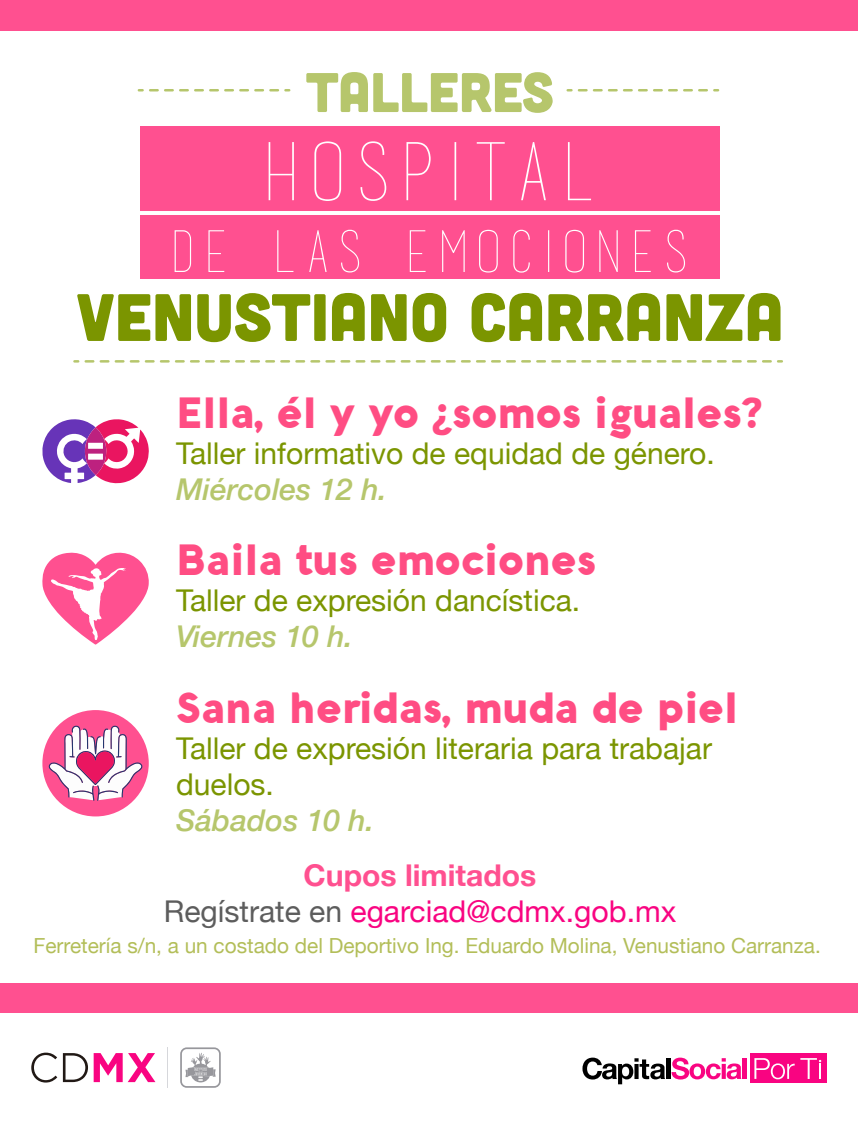
<style>
.page{position:relative;width:858px;height:1126px;background:#fff}
.page>*{position:absolute;margin:0;border:0;box-sizing:border-box;transform-origin:0 0}
.t1{font:66.75px "Cubano";color:#7b9500}
.t2{font:55.75px "Cubano";color:#b6c66c}
.t3{font:900 42.5px "Aquawax";color:#ff4d83}
.t4{font:30px/36px "Helvetica Neue";color:#7b9500}
.t5{font:30px/36px "Helvetica Neue";color:#f90481;text-align:center}
.t6{font:italic 500 30px "Helvetica Neue";color:#b6c66c}
.t7{font:20.75px "Helvetica Neue";color:#b3be59}
.s1{font-weight:700;color:#ff5090}
.s2{color:#5d5d5d}
</style>
<div class="page">
<div style="left:0;top:0;width:858px;height:30px;background:#ff5090"></div>
<div style="left:0;top:982px;width:858px;height:30px;background:#ff5090"></div>
<div style="left:140px;top:126px;width:579px;height:84px;background:#ff5090"></div>
<svg style="left:268px;top:142px;width:26px;height:58px"></svg>
<svg style="left:314px;top:141px;width:27px;height:60px"></svg>
<svg style="left:360px;top:141px;width:26px;height:60px"></svg>
<svg style="left:406px;top:142px;width:24px;height:58px"></svg>
<svg style="left:454px;top:142px;width:2px;height:58px"></svg>
<svg style="left:476px;top:142px;width:29px;height:58px"></svg>
<svg style="left:521px;top:142px;width:25px;height:58px"></svg>
<svg style="left:568px;top:142px;width:23px;height:58px"></svg>
<div style="left:140px;top:216px;width:579px;height:63px;background:#ff5090"></div>
<svg style="left:175px;top:230px;width:16px;height:42px"></svg>
<svg style="left:208px;top:230px;width:16px;height:42px"></svg>
<svg style="left:277px;top:230px;width:16px;height:42px"></svg>
<svg style="left:309px;top:230px;width:17px;height:42px"></svg>
<svg style="left:341px;top:230px;width:18px;height:42px"></svg>
<svg style="left:410px;top:230px;width:15px;height:42px"></svg>
<svg style="left:442px;top:230px;width:22px;height:42px"></svg>
<svg style="left:479px;top:230px;width:18px;height:42px"></svg>
<svg style="left:513px;top:230px;width:17px;height:42px"></svg>
<svg style="left:548px;top:230px;width:1px;height:42px"></svg>
<svg style="left:565px;top:230px;width:19px;height:42px"></svg>
<svg style="left:599px;top:230px;width:18px;height:42px"></svg>
<svg style="left:635px;top:230px;width:15px;height:42px"></svg>
<svg style="left:667px;top:230px;width:18px;height:42px"></svg>
<svg style="left:579px;top:89px;width:139px;height:2px"></svg>
<svg style="left:86px;top:360px;width:695px;height:2px"></svg>
<svg style="left:150px;top:89px;width:139px;height:2px"></svg>
<svg style="left:42px;top:419px;width:107px;height:65px"></svg>
<svg style="left:42px;top:552px;width:107px;height:92px"></svg>
<div style="left:42px;top:709px;width:107px;height:107px;background:#ff5090;border-radius:50%"></div>
<svg style="left:48px;top:725px;width:94px;height:75px"></svg>
<div style="left:749px;top:1053px;width:77px;height:29px;background:#f90481"></div>
<hr style="left:666px;top:1057px;width:4px;height:21px;background:#000">
<hr style="left:742px;top:1057px;width:4px;height:21px;background:#f90481">
<svg style="left:582px;top:1057px;width:83px;height:26px"></svg>
<svg style="left:671px;top:1057px;width:70px;height:22px"></svg>
<svg style="left:754px;top:1058px;width:40px;height:20px"></svg>
<svg style="left:800px;top:1058px;width:21px;height:20px"></svg>
<svg style="left:31px;top:1052px;width:26px;height:30px"></svg>
<svg style="left:63px;top:1053px;width:25px;height:28px"></svg>
<svg style="left:94px;top:1053px;width:61px;height:28px"></svg>
<svg style="left:180px;top:1047px;width:41px;height:40px"></svg>
<hr style="left:167px;top:1046px;width:1px;height:41px;background:#d6d7db">
<h2 class="t2" style="left:306px;top:56px;width:249px">TALLERES</h2>
<h1 class="t1" style="left:76px;top:274px;width:709px">VENUSTIANO CARRANZA</h1>
<h3 class="t3" style="left:176px;top:384px;width:586px">Ella, él y yo ¿somos iguales?</h3>
<p class="t4" style="left:176px;top:437px;width:540px">Taller informativo de equidad de género.</p>
<p class="t6" style="left:176px;top:464px;width:212px">Miércoles 12 h.</p>
<h3 class="t3" style="left:176px;top:531px;width:421px">Baila tus emociones</h3>
<p class="t4" style="left:176px;top:584px;width:405px">Taller de expresión dancística.</p>
<p class="t6" style="left:176px;top:611px;width:178px">Viernes 10 h.</p>
<h3 class="t3" style="left:176px;top:678px;width:563px">Sana heridas, muda de piel</h3>
<p class="t4" style="left:176px;top:731px;width:537px">Taller de expresión literaria para trabajar duelos.</p>
<p class="t6" style="left:176px;top:794px;width:199px">Sábados 10 h.</p>
<p class="t5" style="left:164px;top:858px;width:514px"><span class="s1">Cupos limitados<br></span><span class="s2">Regístrate en</span> egarciad@cdmx.gob.mx</p>
<p class="t7" style="left:33px;top:930px;width:788px">Ferretería s/n, a un costado del Deportivo Ing. Eduardo Molina, Venustiano Carranza.</p>
</div>
